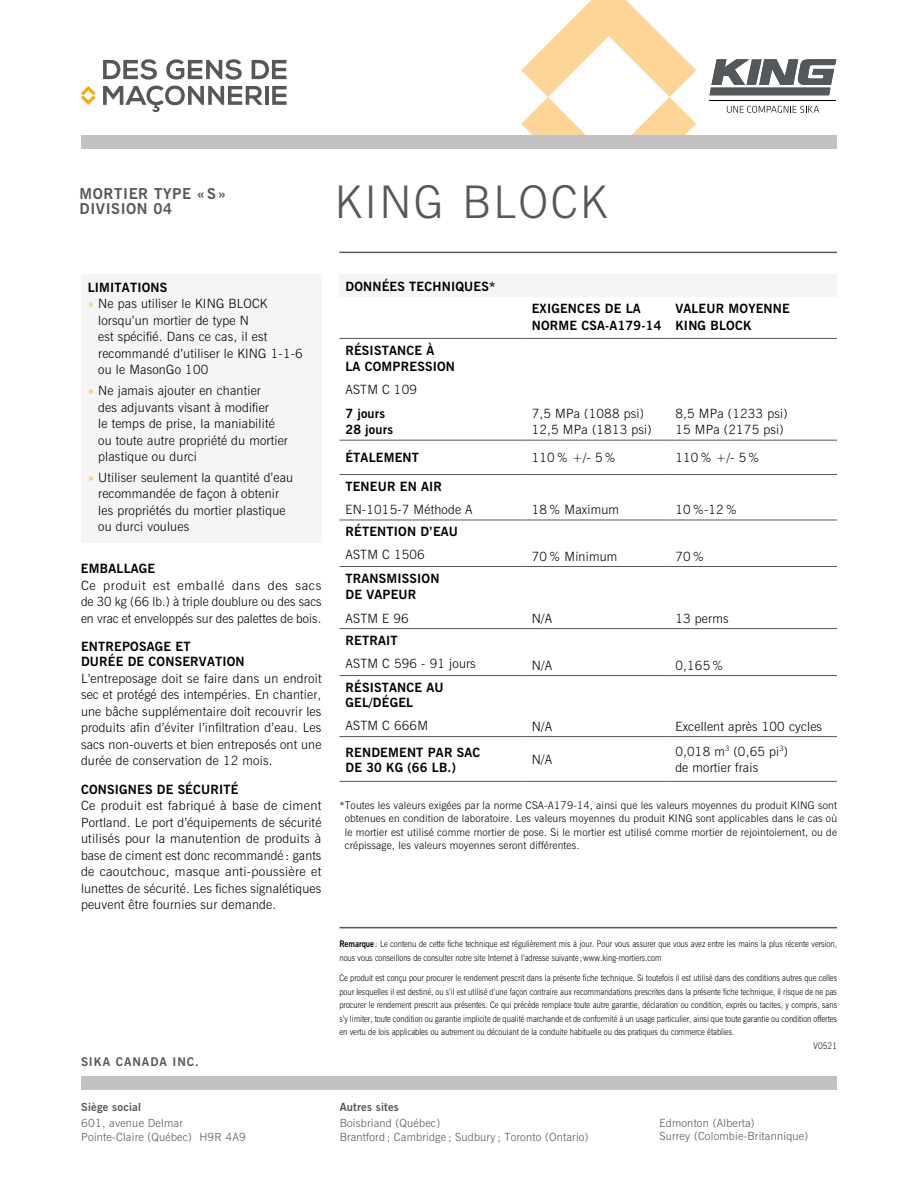
<style>
.page{position:relative;width:918px;height:1188px;background:#fff}
.page>*{position:absolute;margin:0;border:0;box-sizing:border-box;transform-origin:0 0}
.t1{font:300 45px "News Gothic BT";letter-spacing:.055em;color:#55585a}
.t2{font:700 15px/15px "News Gothic BT";letter-spacing:.04em;color:#55585a}
.t3{font:300 12.75px/16.5px "News Gothic BT";letter-spacing:.015em;color:#000}
.t4{font:700 12.75px/16.5px "News Gothic BT";letter-spacing:.015em;color:#000}
.t5{font:700 12px "News Gothic BT";letter-spacing:.08em;color:#55585a}
.t6{font:300 11.25px/13.5px "News Gothic BT";letter-spacing:.02em;color:#55585a}
.t7{font:700 11.25px "News Gothic BT";letter-spacing:.02em;color:#55585a}
.t8{font:300 10.5px/13.5px "News Gothic BT";letter-spacing:.015em;color:#000;text-align:justify}
.t9{font:300 9px/13.5px "News Gothic BT";color:#000;scale:.87 1}
.s1{color:#f8a909}
.s2{font-weight:700}
</style>
<div class="page">
<svg style="left:521px;top:0;width:175px;height:135px"></svg>
<svg style="left:710px;top:59px;width:126px;height:36px"></svg>
<hr style="left:710px;top:101px;width:126px;height:1px;background:#000">
<svg style="left:727px;top:106px;width:92px;height:7px"></svg>
<div style="left:81px;top:135px;width:756px;height:14px;background:#c3c1c2"></div>
<hr style="left:339px;top:252px;width:498px;height:1px;background:#55585a">
<svg style="left:103px;top:86px;width:160px;height:27px"></svg>
<hr style="left:265px;top:86px;width:3px;height:19px;background:#55585a">
<svg style="left:272px;top:86px;width:15px;height:19px"></svg>
<svg style="left:103px;top:59px;width:54px;height:21px"></svg>
<svg style="left:166px;top:59px;width:76px;height:21px"></svg>
<svg style="left:252px;top:60px;width:35px;height:19px"></svg>
<svg style="left:81px;top:86px;width:15px;height:19px"></svg>
<div style="left:81px;top:1076px;width:756px;height:14px;background:#c3c1c2"></div>
<hr style="left:339px;top:927px;width:498px;height:1px;background:#55585a">
<div style="left:339px;top:275px;width:498px;height:22px;background:#f5f5f5"></div>
<hr style="left:339px;top:338px;width:187px;height:1px;background:#55585a">
<hr style="left:526px;top:338px;width:143px;height:1px;background:#55585a">
<hr style="left:669px;top:338px;width:168px;height:1px;background:#55585a">
<hr style="left:339px;top:440px;width:187px;height:1px;background:#55585a">
<hr style="left:526px;top:440px;width:143px;height:1px;background:#55585a">
<hr style="left:669px;top:440px;width:168px;height:1px;background:#55585a">
<hr style="left:339px;top:474px;width:187px;height:1px;background:#55585a">
<hr style="left:526px;top:474px;width:143px;height:1px;background:#55585a">
<hr style="left:669px;top:474px;width:168px;height:1px;background:#55585a">
<hr style="left:339px;top:520px;width:187px;height:1px;background:#55585a">
<hr style="left:526px;top:520px;width:143px;height:1px;background:#55585a">
<hr style="left:669px;top:520px;width:168px;height:1px;background:#55585a">
<hr style="left:339px;top:566px;width:187px;height:1px;background:#55585a">
<hr style="left:526px;top:566px;width:143px;height:1px;background:#55585a">
<hr style="left:669px;top:566px;width:168px;height:1px;background:#55585a">
<hr style="left:339px;top:628px;width:187px;height:1px;background:#55585a">
<hr style="left:526px;top:628px;width:143px;height:1px;background:#55585a">
<hr style="left:669px;top:628px;width:168px;height:1px;background:#55585a">
<hr style="left:339px;top:675px;width:187px;height:1px;background:#55585a">
<hr style="left:526px;top:675px;width:143px;height:1px;background:#55585a">
<hr style="left:669px;top:675px;width:168px;height:1px;background:#55585a">
<hr style="left:339px;top:736px;width:187px;height:1px;background:#55585a">
<hr style="left:526px;top:736px;width:143px;height:1px;background:#55585a">
<hr style="left:669px;top:736px;width:168px;height:1px;background:#55585a">
<hr style="left:339px;top:781px;width:187px;height:1px;background:#55585a">
<hr style="left:526px;top:781px;width:143px;height:1px;background:#55585a">
<hr style="left:669px;top:781px;width:168px;height:1px;background:#55585a">
<div style="left:81px;top:275px;width:240px;height:268px;background:#f5f5f5"></div>
<p class="t2" style="left:80px;top:186px;width:148px">MORTIER TYPE «S»<br>DIVISION 04</p>
<h1 class="t1" style="left:335px;top:175px;width:274px">KING BLOCK</h1>
<p class="t4" style="left:88px;top:279px;width:81px">LIMITATIONS</p>
<p class="t3" style="left:88px;top:295px;width:181px"><span class="s1">x</span> Ne pas utiliser le KING BLOCK</p>
<p class="t3" style="left:98px;top:312px;width:152px">lorsqu’un mortier de type N</p>
<p class="t3" style="left:98px;top:328px;width:171px">est spécifié. Dans ce cas, il est</p>
<p class="t3" style="left:98px;top:345px;width:206px">recommandé d’utiliser le KING 1-1-6</p>
<p class="t3" style="left:98px;top:361px;width:112px">ou le MasonGo 100</p>
<p class="t3" style="left:98px;top:382px;width:191px;text-indent:-10px"><span class="s1">x</span> Ne jamais ajouter en chantier<br>des adjuvants visant à modifier<br>le temps de prise, la maniabilité ou toute autre propriété du mortier plastique ou durci</p>
<p class="t3" style="left:98px;top:469px;width:197px;text-indent:-10px"><span class="s1">x</span> Utiliser seulement la quantité d’eau recommandée de façon à obtenir les propriétés du mortier plastique ou durci voulues</p>
<p class="t4" style="left:81px;top:561px;width:76px">EMBALLAGE</p>
<p class="t3" style="left:81px;top:577px;width:242px;text-align:justify">Ce produit est emballé dans des sacs de 30 kg (66 lb.) à triple doublure ou des sacs en vrac et enveloppés sur des palettes de bois.</p>
<p class="t4" style="left:81px;top:639px;width:165px;line-height:15px">ENTREPOSAGE ET<br>DURÉE DE CONSERVATION</p>
<p class="t3" style="left:81px;top:670px;width:242px;text-align:justify">L’entreposage doit se faire dans un endroit sec et protégé des intempéries. En chantier, une bâche supplémentaire doit recouvrir les produits afin d’éviter l’infiltration d’eau. Les sacs non-ouverts et bien entreposés ont une durée de conservation de 12 mois.</p>
<p class="t4" style="left:81px;top:781px;width:159px">CONSIGNES DE SÉCURITÉ</p>
<p class="t3" style="left:81px;top:798px;width:242px;text-align:justify">Ce produit est fabriqué à base de ciment Portland. Le port d’équipements de sécurité utilisés pour la manutention de produits à base de ciment est donc recommandé : gants de caoutchouc, masque anti-poussière et lunettes de sécurité. Les fiches signalétiques peuvent être fournies sur demande.</p>
<p class="t5" style="left:81px;top:1054px;width:119px">SIKA CANADA INC.</p>
<p class="t7" style="left:81px;top:1100px;width:61px">Siège social</p>
<p class="t6" style="left:81px;top:1116px;width:166px">601, avenue Delmar<br>Pointe-Claire (Québec) H9R 4A9</p>
<p class="t4" style="left:345px;top:278px;width:152px">DONNÉES TECHNIQUES*</p>
<p class="t4" style="left:532px;top:300px;width:131px">EXIGENCES DE LA<br>NORME CSA-A179-14</p>
<p class="t4" style="left:675px;top:300px;width:116px">VALEUR MOYENNE<br>KING BLOCK</p>
<p class="t4" style="left:345px;top:342px;width:111px">RÉSISTANCE À<br>LA COMPRESSION</p>
<p class="t3" style="left:345px;top:382px;width:73px">ASTM C 109</p>
<p class="t4" style="left:345px;top:405px;width:49px">7 jours<br>28 jours</p>
<p class="t3" style="left:532px;top:405px;width:121px">7,5 MPa (1088 psi)<br>12,5 MPa (1813 psi)</p>
<p class="t3" style="left:675px;top:405px;width:114px">8,5 MPa (1233 psi)<br>15 MPa (2175 psi)</p>
<p class="t4" style="left:345px;top:450px;width:75px">ÉTALEMENT</p>
<p class="t3" style="left:532px;top:449px;width:86px">110 % +/- 5 %</p>
<p class="t3" style="left:675px;top:449px;width:86px">110 % +/- 5 %</p>
<p class="t4" style="left:345px;top:478px;width:98px">TENEUR EN AIR</p>
<p class="t3" style="left:345px;top:501px;width:129px">EN-1015-7 Méthode A</p>
<p class="t3" style="left:532px;top:501px;width:89px">18 % Maximum</p>
<p class="t3" style="left:675px;top:501px;width:63px">10 %-12 %</p>
<p class="t4" style="left:345px;top:523px;width:114px">RÉTENTION D’EAU</p>
<p class="t3" style="left:345px;top:547px;width:81px">ASTM C 1506</p>
<p class="t3" style="left:532px;top:548px;width:87px">70 % Minimum</p>
<p class="t3" style="left:675px;top:548px;width:30px">70%</p>
<p class="t4" style="left:345px;top:570px;width:96px">TRANSMISSION<br>DE VAPEUR</p>
<p class="t3" style="left:345px;top:610px;width:65px">ASTM E 96</p>
<p class="t3" style="left:532px;top:610px;width:22px">N/A</p>
<p class="t3" style="left:675px;top:610px;width:55px">13 perms</p>
<p class="t4" style="left:345px;top:632px;width:54px">RETRAIT</p>
<p class="t3" style="left:345px;top:655px;width:132px">ASTM C 596 - 91 jours</p>
<p class="t3" style="left:532px;top:657px;width:22px">N/A</p>
<p class="t3" style="left:675px;top:657px;width:50px">0,165 %</p>
<p class="t4" style="left:346px;top:680px;width:100px;line-height:15px">RÉSISTANCE AU<br>GEL/DÉGEL</p>
<p class="t3" style="left:346px;top:717px;width:84px">ASTM C 666M</p>
<p class="t3" style="left:532px;top:718px;width:22px">N/A</p>
<p class="t3" style="left:675px;top:718px;width:148px">Excellent après 100 cycles</p>
<p class="t4" style="left:346px;top:744px;width:136px;line-height:15px">RENDEMENT PAR SAC<br>DE 30 KG (66 LB.)</p>
<p class="t3" style="left:532px;top:751px;width:22px">N/A</p>
<p class="t3" style="left:675px;top:743px;width:114px">0,018 m<sup>3</sup> (0,65 pi<sup>3</sup>) de mortier frais</p>
<p class="t8" style="left:345px;top:798px;width:494px;text-indent:-5px">*Toutes les valeurs exigées par la norme CSA-A179-14, ainsi que les valeurs moyennes du produit KING sont obtenues en condition de laboratoire. Les valeurs moyennes du produit KING sont applicables dans le cas où le mortier est utilisé comme mortier de pose. Si le mortier est utilisé comme mortier de rejointoiement, ou de crépissage, les valeurs moyennes seront différentes.</p>
<p class="t9" style="left:339px;top:937px;width:573px"><span class="s2">Remarque</span> : Le contenu de cette fiche technique est régulièrement mis à jour. Pour vous assurer que vous avez entre les mains la plus récente version, nous vous conseillons de consulter notre site Internet à l’adresse suivante ;www.king-mortiers.com</p>
<p class="t9" style="left:339px;top:971px;width:574px">Ce produit est conçu pour procurer le rendement prescrit dans la présente fiche technique. Si toutefois il est utilisé dans des conditions autres que celles</p>
<p class="t9" style="left:339px;top:985px;width:573px">pour lesquelles il est destiné, ou s’il est utilisé d’une façon contraire aux recommandations prescrites dans la présente fiche technique, il risque de ne pas</p>
<p class="t9" style="left:339px;top:998px;width:573px">procurer le rendement prescrit aux présentes. Ce qui précède remplace toute autre garantie, déclaration ou condition, exprès ou tacites, y compris, sans</p>
<p class="t9" style="left:339px;top:1012px;width:573px">s’y limiter, toute condition ou garantie implicite de qualité marchande et de conformité à un usage particulier, ainsi que toute garantie ou condition offertes</p>
<p class="t9" style="left:339px;top:1025px;width:455px">en vertu de lois applicables ou autrement ou découlant de la conduite habituelle ou des pratiques du commerce établies.</p>
<p class="t9" style="left:814px;top:1039px;width:28px">V0521</p>
<p class="t7" style="left:340px;top:1100px;width:61px">Autres sites</p>
<p class="t6" style="left:340px;top:1116px;width:250px">Boisbriand (Québec)<br>Brantford ; Cambridge ; Sudbury ; Toronto (Ontario)</p>
<p class="t6" style="left:659px;top:1116px;width:150px">Edmonton (Alberta)<br>Surrey (Colombie-Britannique)</p>
</div>
